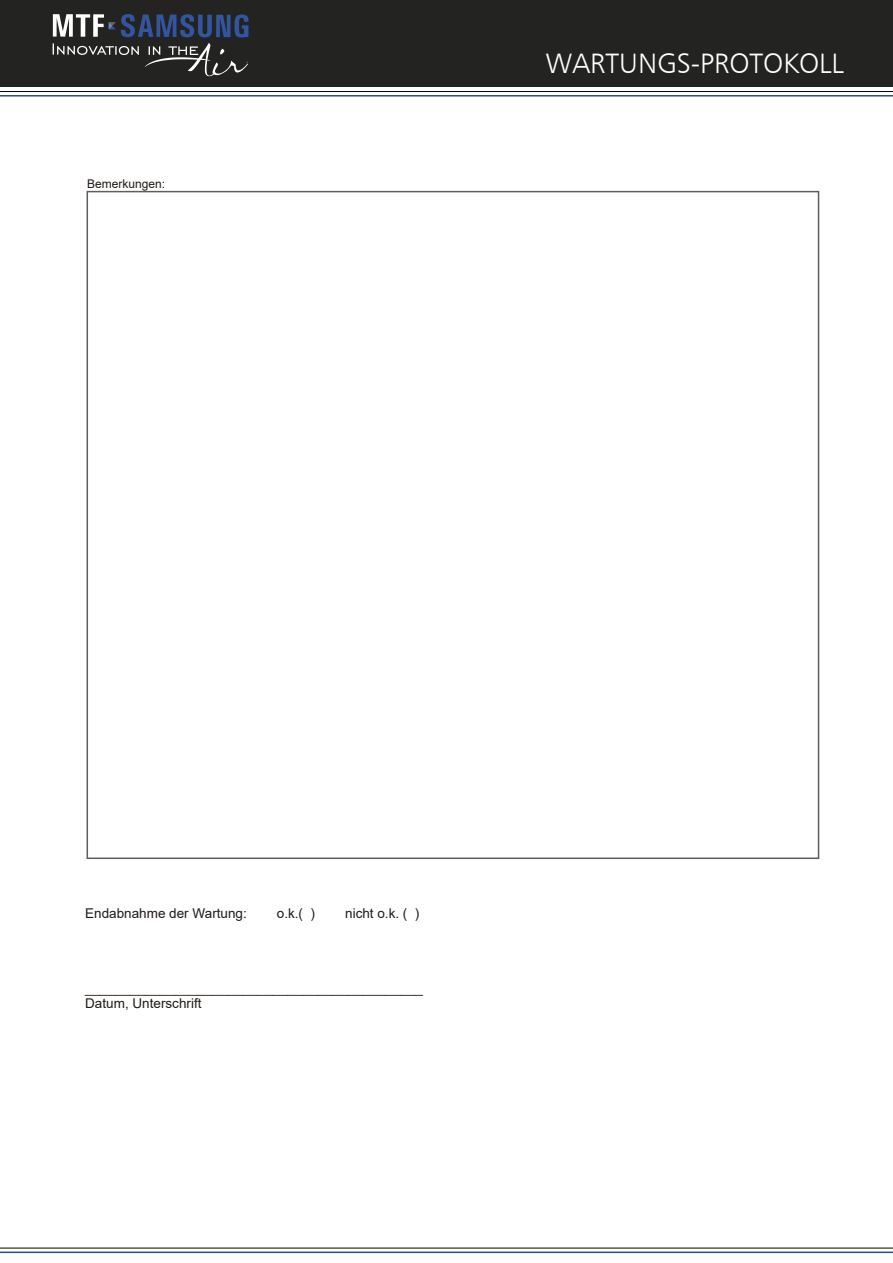
<style>
.page{position:relative;width:893px;height:1263px;background:#fff}
.page>*{position:absolute;margin:0;border:0;box-sizing:border-box;transform-origin:0 0}
.t1{font:28.2px "Humanist 777 BT Light B";color:#fff}
.t2{font:13.5px/15.1px "Arial";color:#1f1a17}
.t3{font:12px "Arial";color:#1f1a17}
</style>
<div class="page">
<div style="left:0;top:0;width:893px;height:87px;background:#232322"></div>
<hr style="left:0;top:91px;width:893px;height:1px;background:#000">
<hr style="left:0;top:95px;width:893px;height:2px;background:#2a4a94">
<svg style="left:53px;top:14px;width:196px;height:62px"></svg>
<div style="left:87px;top:191px;width:732px;height:668px;background:#fff;border:2px solid #5e5c5c"></div>
<hr style="left:0;top:1247px;width:893px;height:1px;background:#000">
<hr style="left:0;top:1251px;width:893px;height:2px;background:#2a4a96">
<p class="t3" style="left:87px;top:176px;width:80px">Bemerkungen:</p>
<h1 class="t1" style="left:546px;top:46px;width:299px">WARTUNGS-PROTOKOLL</h1>
<p class="t2" style="left:85px;top:905px;width:163px">Endabnahme der Wartung:</p>
<p class="t2" style="left:277px;top:905px;width:40px">o.k.( )</p>
<p class="t2" style="left:345px;top:905px;width:76px">nicht o.k. ( )</p>
<p class="t2" style="left:85px;top:981px;width:339px">_____________________________________________<br>Datum, Unterschrift</p>
</div>
